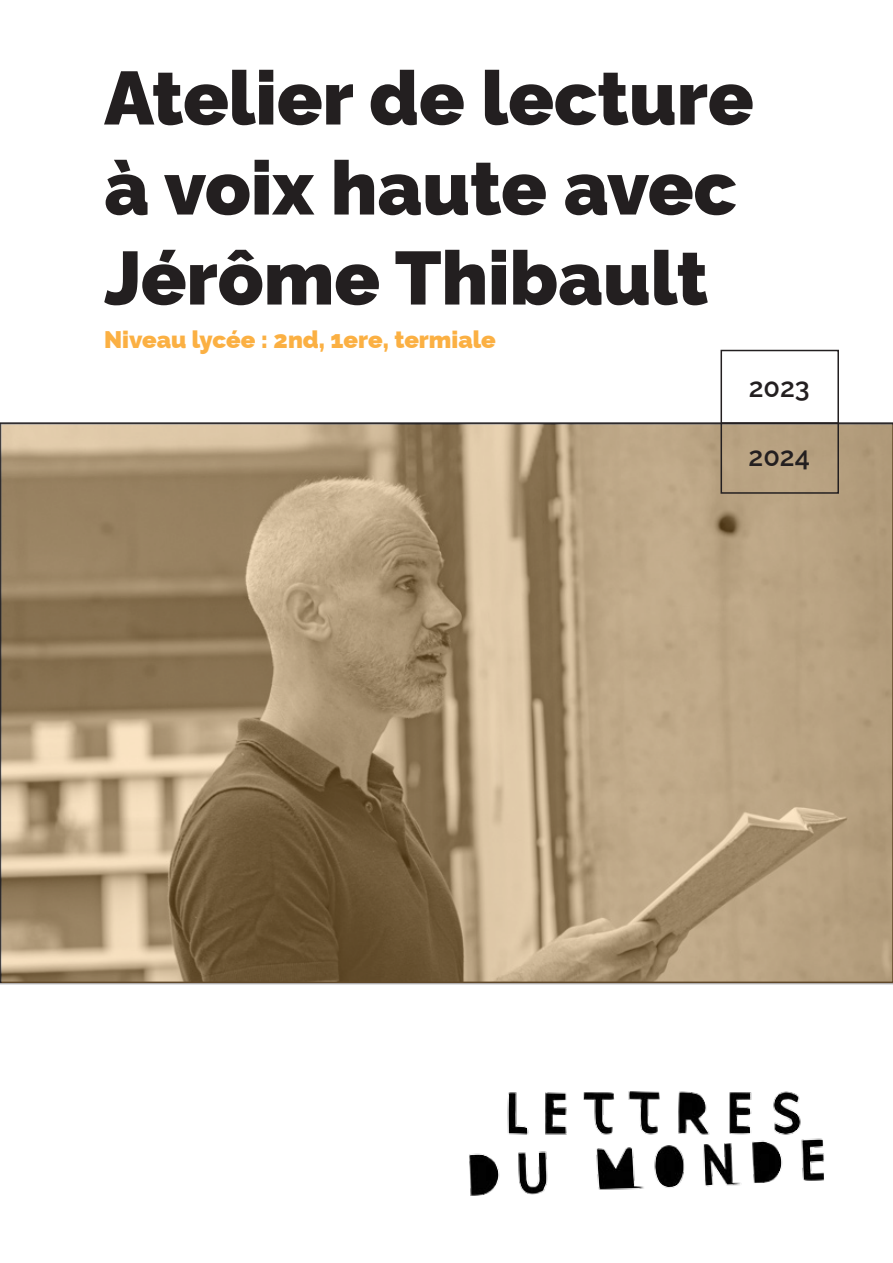
<style>
.page{position:relative;width:893px;height:1263px;background:#fff}
.page>*{position:absolute;margin:0;border:0;box-sizing:border-box;transform-origin:0 0}
.t1{font:900 75px/90px "Raleway";color:#231f20}
.t2{font:600 27px "Raleway";color:#231f20}
.t3{font:900 24px "Raleway";color:#fbb043}
</style>
<div class="page">
<hr style="left:721px;top:422px;width:118px;height:2px;background:#231f20">
<img style="left:469px;top:1091px;width:355px;height:105px">
<svg style="left:0;top:423px;width:893px;height:561px;background:#aa9473"></svg>
<div style="left:720px;top:350px;width:119px;height:144px;border:2px solid #231f20"></div>
<p class="t1" style="left:104px;top:45px;width:651px">Atelier de lecture à voix haute avec<br>Jérôme Thibault</p>
<p class="t3" style="left:104px;top:320px;width:393px">Niveau lycée : 2nd, 1ere, termiale</p>
<p class="t2" style="left:749px;top:366px;width:63px">2023</p>
<p class="t2" style="left:748px;top:434px;width:63px">2024</p>
</div>
